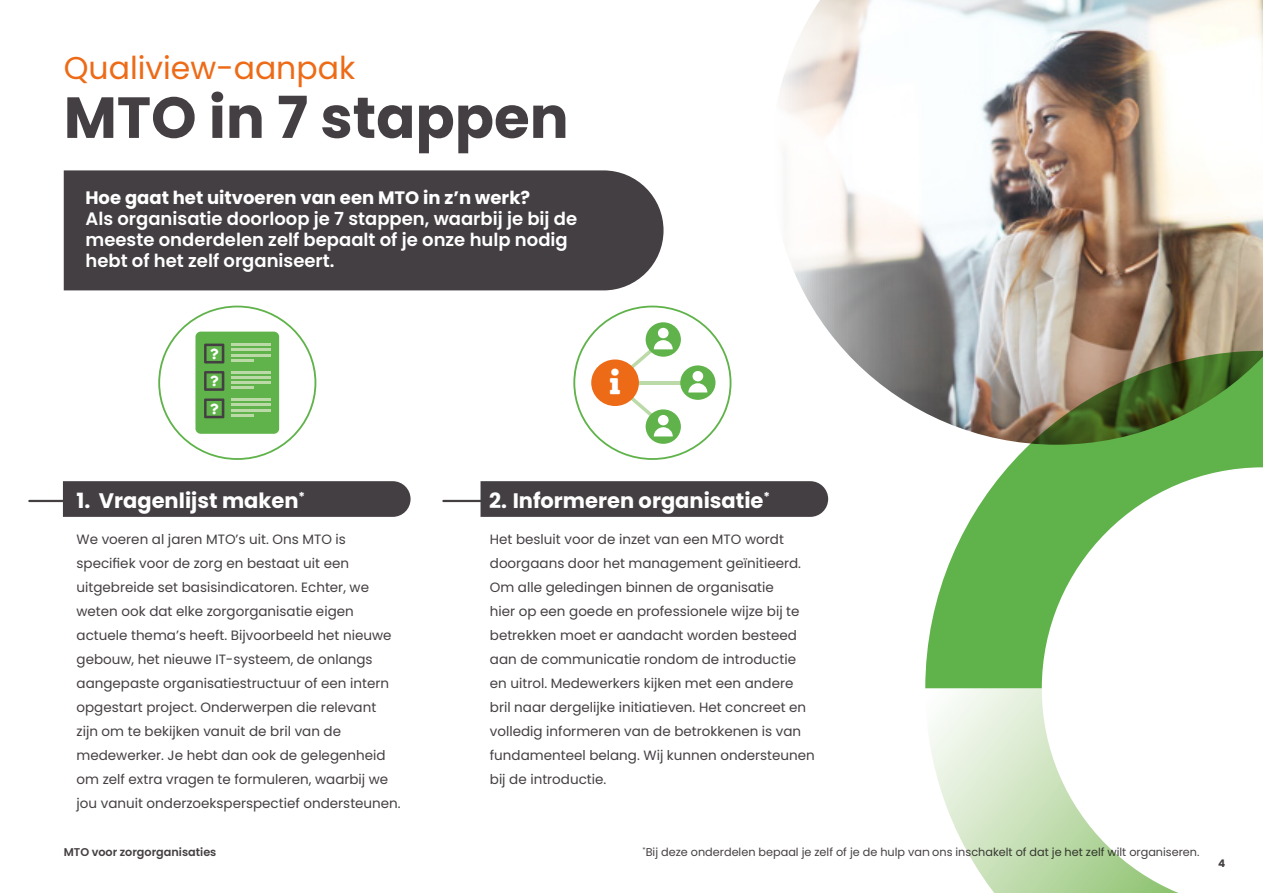
<style>
.page{position:relative;width:1263px;height:893px;background:#fff}
.page>*{position:absolute;margin:0;border:0;box-sizing:border-box;transform-origin:0 0}
.t1{font:700 57.9px "Poppins";color:#443f43}
.t2{font:31.5px "Poppins";color:#ed6b17}
.t3{font:700 21px "Poppins";color:#fff}
.t4{font:600 18px/21px "Poppins";color:#fff}
.t5{font:700 18px "Poppins";color:#fff}
.t6{font:13.5px/24px "Poppins";color:#443f43}
.t7{font:11.25px "Poppins";color:#443f43}
.t8{font:600 11.25px "Poppins";color:#443f43}
.t9{font:700 10.5px "Poppins";color:#443f43}
.t10{font:6.6px "Poppins";color:#443f43}
</style>
<div class="page">
<img style="left:780px;top:0;width:483px;height:413px">
<hr style="left:443px;top:500px;width:185px;height:2px;background:#443f43">
<hr style="left:29px;top:500px;width:45px;height:2px;background:#443f43">
<div style="left:63px;top:481px;width:348px;height:36px;background:#443f43"></div>
<svg style="left:480px;top:481px;width:348px;height:36px;background:#474246"></svg>
<svg style="left:925px;top:351px;width:338px;height:337px"></svg>
<svg style="left:925px;top:688px;width:254px;height:205px"></svg>
<div style="left:64px;top:170px;width:599px;height:120px;background:#443f43"></div>
<svg style="left:158px;top:306px;width:158px;height:154px"></svg>
<svg style="left:573px;top:306px;width:158px;height:154px"></svg>
<h2 class="t2" style="left:64px;top:49px;width:293px">Qualiview-aanpak</h2>
<h1 class="t1" style="left:64px;top:84px;width:506px">MTO in 7 stappen</h1>
<h3 class="t5" style="left:85px;top:187px;width:446px">Hoe gaat het uitvoeren van een MTO in z’n werk?</h3>
<h3 class="t4" style="left:85px;top:208px;width:493px">Als organisatie doorloop je 7 stappen, waarbij je bij de meeste onderdelen zelf bepaalt of je onze hulp nodig hebt of het zelf organiseert.</h3>
<h3 class="t3" style="left:77px;top:488px;width:230px">1. Vragenlijst maken<sup>*</sup></h3>
<h3 class="t3" style="left:489px;top:488px;width:282px">2. Informeren organisatie<sup>*</sup></h3>
<p class="t6" style="left:490px;top:527px;width:326px">Het besluit voor de inzet van een MTO wordt doorgaans door het management geïnitieerd.<br>Om alle geledingen binnen de organisatie<br>hier op een goede en professionele wijze bij te betrekken moet er aandacht worden besteed aan de communicatie rondom de introductie en uitrol. Medewerkers kijken met een andere bril naar dergelijke initiatieven. Het concreet en volledig informeren van de betrokkenen is van fundamenteel belang. Wij kunnen ondersteunen bij de introductie.</p>
<p class="t6" style="left:77px;top:527px;width:326px">We voeren al jaren MTO’s uit. Ons MTO is specifiek voor de zorg en bestaat uit een uitgebreide set basisindicatoren. Echter, we weten ook dat elke zorgorganisatie eigen actuele thema’s heeft. Bijvoorbeeld het nieuwe gebouw, het nieuwe IT-systeem, de onlangs aangepaste organisatiestructuur of een intern opgestart project. Onderwerpen die relevant zijn om te bekijken vanuit de bril van de medewerker. Je hebt dan ook de gelegenheid om zelf extra vragen te formuleren, waarbij we jou vanuit onderzoeksperspectief ondersteunen.</p>
<p class="t8" style="left:64px;top:845px;width:154px">MTO voor zorgorganisaties</p>
<p class="t7" style="left:646px;top:845px;width:555px">Bij deze onderdelen bepaal je zelf of je de hulp van ons inschakelt of dat je het zelf wilt organiseren.</p>
<p class="t10" style="left:642px;top:846px;width:5px">*</p>
<p class="t9" style="left:1218px;top:857px;width:9px">4</p>
</div>
